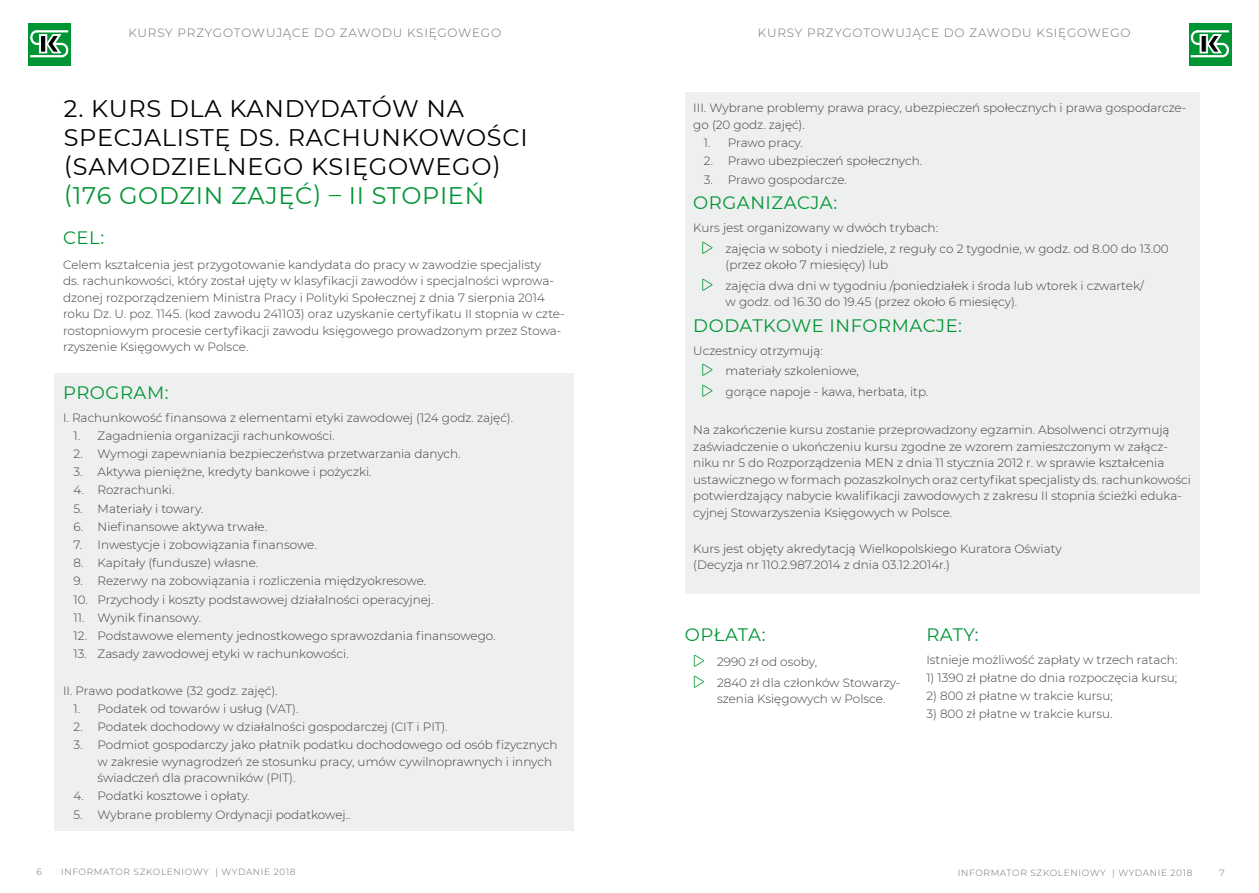
<style>
.page{position:relative;width:1259px;height:893px;background:#fff}
.page>*{position:absolute;margin:0;border:0;box-sizing:border-box;transform-origin:0 0}
.t1{font:24px/28.8px "Montserrat";letter-spacing:.03em;color:#000}
.t2{font:24px "Montserrat";letter-spacing:.03em;color:#009534}
.t3{font:18px "Montserrat";letter-spacing:.03em;color:#009534}
.t4{font:300 12px/16.5px "Montserrat";color:#3e3e40}
.t5{font:300 12px "Montserrat";letter-spacing:.07em;color:#6d6e70}
.t6{font:300 9px "Montserrat";letter-spacing:.07em;color:#6d6e70}
.s1{color:#009534}
</style>
<div class="page">
<div style="left:28px;top:23px;width:43px;height:42px;background:#009534"></div>
<svg style="left:30px;top:30px;width:39px;height:28px"></svg>
<div style="left:1188px;top:23px;width:43px;height:42px;background:#009534"></div>
<svg style="left:1188px;top:29px;width:41px;height:29px"></svg>
<div style="left:55px;top:373px;width:519px;height:457px;background:#eeefef"></div>
<div style="left:685px;top:92px;width:514px;height:502px;background:#eeefef"></div>
<p class="t5" style="left:128px;top:25px;width:232px">Kursy p rzygotow ując e do zawo</p>
<p class="t5" style="left:382px;top:25px;width:32px">du ksi</p>
<p class="t5" style="left:429px;top:25px;width:21px">ęgow</p>
<p class="t5" style="left:472px;top:25px;width:20px">ego</p>
<h1 class="t1" style="left:64px;top:93px;width:465px">2. KURS DLA KANDYDATÓW NA<br>SPECJALISTĘ DS. RACHUNKOWOŚCI (SAMODZIELNEGO KSIĘGOWEGO)</h1>
<h1 class="t2" style="left:64px;top:179px;width:76px">(176 GOD</h1>
<h1 class="t2" style="left:179px;top:179px;width:209px">ZIN ZAJĘĆ) – II STOPIE</h1>
<h1 class="t2" style="left:465px;top:179px;width:21px">Ń</h1>
<h2 class="t3" style="left:63px;top:225px;width:43px">CEL:</h2>
<p class="t4" style="left:63px;top:256px;width:503px">Celem kształcenia jest przygotowanie kandydata do pracy w zawodzie specjalisty<br>ds. rachunkowości, który został ujęty w klasyfikacji zawodów i specjalności wprowa&shy;dzonej rozporządzeniem Ministra Pracy i Polityki Społecznej z dnia 7 sierpnia 2014 roku Dz. U . poz. 1145. (kod zawodu 241103) oraz uzyskanie certyfikatu II stopnia w czte&shy;rostopniowym procesie certyfikacji zawodu księgowego prowadzonym przez Stowa&shy;rzyszenie Księgowych w Polsce.</p>
<h2 class="t3" style="left:63px;top:380px;width:107px">PROGRAM:</h2>
<p class="t4" style="left:63px;top:409px;width:451px">I. Rachunkowość finansowa z elementami etyki zawodowej (124 godz. zajęć).</p>
<p class="t4" style="left:74px;top:427px;width:263px">1. Zagadnienia organizacji rachunkowości.</p>
<p class="t4" style="left:74px;top:445px;width:388px">2. Wymogi zapewniania bezpieczeństwa przetwarzania danych.</p>
<p class="t4" style="left:74px;top:463px;width:299px">3. Aktywa pieniężne, kredyty bankowe i pożyczki.</p>
<p class="t4" style="left:74px;top:481px;width:102px">4. Rozrachunki.</p>
<p class="t4" style="left:74px;top:500px;width:131px">5. Materiały i towary.</p>
<p class="t4" style="left:74px;top:518px;width:195px">6. N iefinansowe aktywa trwałe.</p>
<p class="t4" style="left:74px;top:536px;width:245px">7. Inwestycje i zobowiązania finansowe.</p>
<p class="t4" style="left:74px;top:554px;width:186px">8. Kapitały (fundusze) własne.</p>
<p class="t4" style="left:74px;top:572px;width:354px">9. Rezerwy na zobowiązania i rozliczenia międzyokresowe.</p>
<p class="t4" style="left:74px;top:591px;width:361px">10. Przychody i koszty podstawowej działalności operacyjnej.</p>
<p class="t4" style="left:74px;top:609px;width:129px">11. Wynik finansowy.</p>
<p class="t4" style="left:74px;top:627px;width:423px">12. Podstawowe elementy jednostkowego sprawozdania finansowego.</p>
<p class="t4" style="left:74px;top:645px;width:277px">13. Zasady zawodowej etyki w rachunkowości.</p>
<p class="t4" style="left:63px;top:682px;width:216px">II. Prawo podatkowe (32 godz. zajęć).</p>
<p class="t4" style="left:74px;top:700px;width:226px">1. Podatek od towarów i usług (VAT).</p>
<p class="t4" style="left:74px;top:718px;width:376px">2. Podatek dochodowy w działalności gospodarczej (CIT i PIT).</p>
<p class="t4" style="left:98px;top:736px;width:461px;text-indent:-24px">3. Podmiot gospodarczy jako płatnik podatku dochodowego od osób fizycznych w zakresie wynagrodzeń ze stosunku pracy, umów cywilnoprawnych i innych świadczeń dla pracowników (PIT).</p>
<p class="t4" style="left:74px;top:787px;width:178px">4. Podatki kosztowe i opłaty.</p>
<p class="t4" style="left:74px;top:806px;width:278px">5. Wybrane problemy Ordynacji podatkowej..</p>
<p class="t6" style="left:37px;top:866px;width:7px">6</p>
<p class="t6" style="left:61px;top:866px;width:129px">Informator szkoleniow</p>
<p class="t6" style="left:203px;top:866px;width:94px">y | wydani e 2018</p>
<p class="t5" style="left:758px;top:25px;width:232px">Kursy p rzygotow ując e do zawo</p>
<p class="t5" style="left:1011px;top:25px;width:32px">du ksi</p>
<p class="t5" style="left:1058px;top:25px;width:21px">ęgow</p>
<p class="t5" style="left:1101px;top:25px;width:20px">ego</p>
<p class="t4" style="left:693px;top:100px;width:495px">III. Wybrane problemy prawa pracy, ubezpieczeń społecznych i prawa gospodarcze&shy;go (20 godz. zajęć).</p>
<p class="t4" style="left:704px;top:134px;width:101px">1. Prawo pracy.</p>
<p class="t4" style="left:704px;top:152px;width:220px">2. Prawo ubezpieczeń społecznych.</p>
<p class="t4" style="left:704px;top:171px;width:145px">3. Prawo gospodarcze.</p>
<h2 class="t3" style="left:693px;top:191px;width:145px">ORGANIZACJA:</h2>
<p class="t4" style="left:693px;top:219px;width:246px">Kurs jest organizowany w dwóch trybach:</p>
<p class="t4" style="left:725px;top:240px;width:445px;text-indent:-24px"><span class="s1">▼</span> zajęcia w soboty i niedziele, z reguły co 2 tygodnie, w godz. od 8.00 do 13.00 (przez około 7 miesięcy) lub</p>
<p class="t4" style="left:725px;top:277px;width:420px;text-indent:-24px"><span class="s1">▼</span> zajęcia dwa dni w tygodniu /poniedziałek i środa lub wtorek i czwartek/ w godz. od 16.30 do 19.45 (przez około 6 miesięcy).</p>
<h2 class="t3" style="left:693px;top:313px;width:270px">DODATKOWE INFORMACJE:</h2>
<p class="t4" style="left:693px;top:342px;width:131px">U czestnicy otrzymują:</p>
<p class="t4" style="left:701px;top:362px;width:159px"><span class="s1">▼</span> materiały szkoleniowe,</p>
<p class="t4" style="left:701px;top:383px;width:228px"><span class="s1">▼</span> gorące napoje - kawa, herbata, itp.</p>
<p class="t4" style="left:693px;top:421px;width:499px">N a zakończenie kursu zostanie przeprowadzony egzamin. Absolwenci otrzymują zaświadczenie o ukończeniu kursu zgodne ze wzorem zamieszczonym w załącz&shy;niku nr 5 do Rozporządzenia MEN z dnia 11 stycznia 2012 r. w sprawie kształcenia ustawicznego w formach pozaszkolnych oraz certyfikat specjalisty ds. rachunkowości potwierdzający nabycie kwalifikacji zawodowych z zakresu II stopnia ścieżki eduka&shy;cyjnej Stowarzyszenia Księgowych w Polsce.</p>
<p class="t4" style="left:693px;top:540px;width:370px">Kurs jest objęty akredytacją Wielkopolskiego Kuratora Oświaty (Decyzja nr 110.2.987.2014 z dnia 03.12.2014r.)</p>
<h2 class="t3" style="left:685px;top:622px;width:82px">OPŁATA:</h2>
<p class="t4" style="left:693px;top:653px;width:125px"><span class="s1">▼</span> 2990 zł od osoby,</p>
<p class="t4" style="left:717px;top:674px;width:185px;text-indent:-24px"><span class="s1">▼</span> 2840 zł dla członków Stowarzy&shy;szenia Księgowych w Polsce.</p>
<h2 class="t3" style="left:926px;top:622px;width:54px">RATY:</h2>
<p class="t4" style="left:926px;top:651px;width:252px">Istnieje możliwość zapłaty w trzech ratach:</p>
<p class="t4" style="left:926px;top:669px;width:252px">1) 1390 zł płatne do dnia rozpoczęcia kursu;</p>
<p class="t4" style="left:926px;top:687px;width:188px">2) 800 zł płatne w trakcie kursu;</p>
<p class="t4" style="left:926px;top:705px;width:188px">3) 800 zł płatne w trakcie kursu.</p>
<p class="t6" style="left:958px;top:867px;width:129px">Informator szkoleniow</p>
<p class="t6" style="left:1100px;top:867px;width:94px">y | wydani e 2018</p>
<p class="t6" style="left:1219px;top:867px;width:7px">7</p>
</div>
